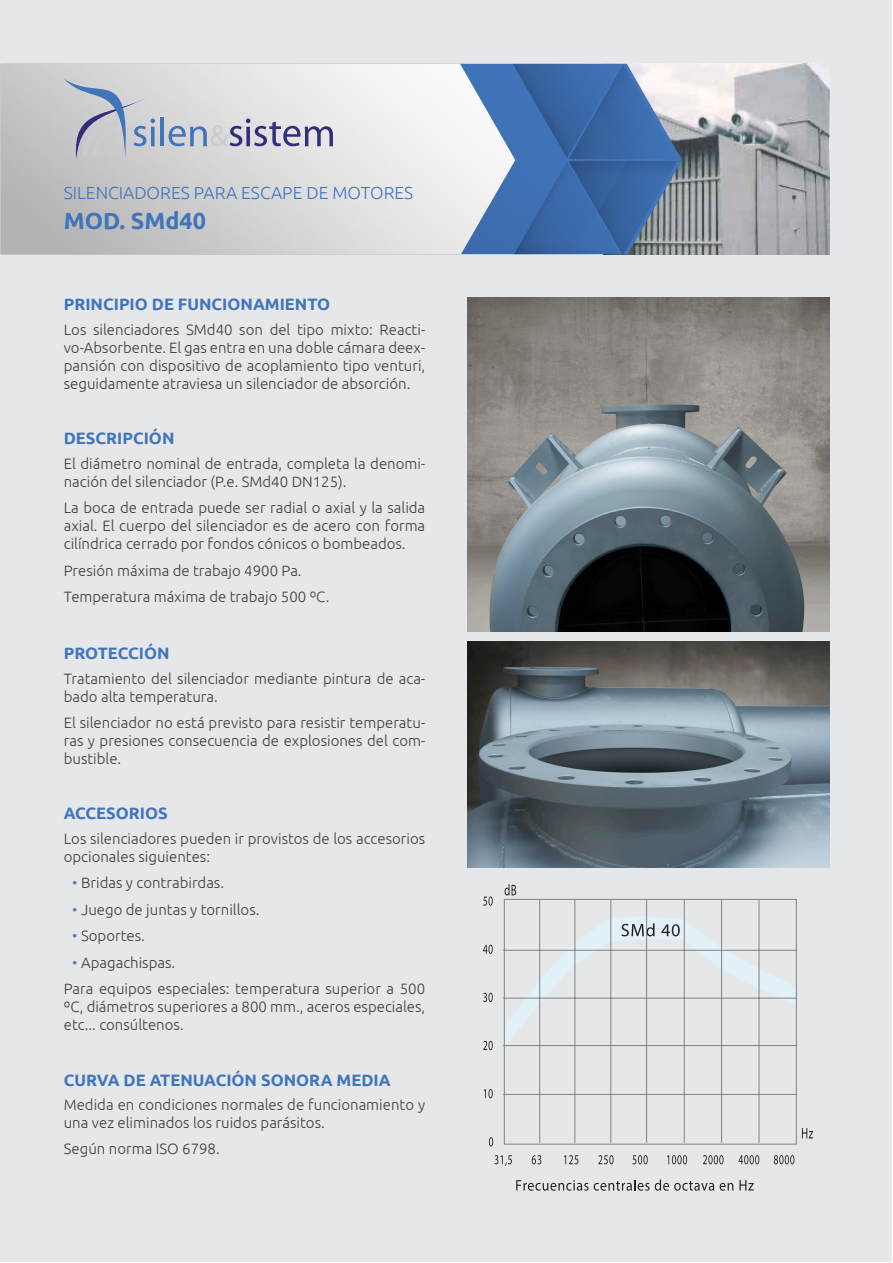
<style>
.page{position:relative;width:893px;height:1263px;background:#fff}
.page>*{position:absolute;margin:0;border:0;box-sizing:border-box;transform-origin:0 0}
.t1{font:700 23.4px "Ubuntu";color:#4175bb}
.t2{font:300 17.55px "Ubuntu";color:#4175bb}
.t3{font:700 16.5px "Ubuntu";color:#4175bb}
.t4{font:300 15px/18px "Ubuntu";color:#3e3e3f;text-align:justify}
.s1{color:#547ec0}
</style>
<div class="page">
<div style="left:1px;top:1px;width:891px;height:1261px;background:#e6e7e9"></div>
<img style="left:604px;top:64px;width:225px;height:191px">
<img style="left:1px;top:64px;width:626px;height:190px">
<img style="left:596px;top:213px;width:2px;height:41px">
<img style="left:514px;top:162px;width:82px;height:92px">
<img style="left:598px;top:161px;width:79px;height:93px">
<img style="left:569px;top:161px;width:58px;height:50px">
<img style="left:598px;top:65px;width:79px;height:94px">
<div style="left:569px;top:109px;width:58px;height:50px;background:#3866a3"></div>
<img style="left:596px;top:64px;width:25px;height:43px">
<img style="left:513px;top:64px;width:83px;height:94px">
<svg style="left:64px;top:63px;width:91px;height:96px;background:#bfc3cc"></svg>
<hr style="left:160px;top:118px;width:4px;height:28px;background:#4175bb">
<svg style="left:168px;top:119px;width:165px;height:27px"></svg>
<img style="left:468px;top:298px;width:361px;height:333px">
<img style="left:468px;top:642px;width:361px;height:226px">
<svg style="left:495px;top:1155px;width:17px;height:11px"></svg>
<svg style="left:532px;top:1155px;width:9px;height:9px"></svg>
<svg style="left:564px;top:1155px;width:14px;height:9px"></svg>
<svg style="left:598px;top:1155px;width:15px;height:9px"></svg>
<svg style="left:632px;top:1155px;width:15px;height:9px"></svg>
<svg style="left:667px;top:1155px;width:20px;height:9px"></svg>
<svg style="left:703px;top:1155px;width:20px;height:9px"></svg>
<svg style="left:738px;top:1155px;width:21px;height:9px"></svg>
<svg style="left:774px;top:1155px;width:20px;height:9px"></svg>
<svg style="left:483px;top:896px;width:9px;height:10px"></svg>
<svg style="left:483px;top:945px;width:9px;height:9px"></svg>
<svg style="left:483px;top:993px;width:9px;height:9px"></svg>
<svg style="left:483px;top:1041px;width:9px;height:9px"></svg>
<svg style="left:484px;top:1089px;width:8px;height:9px"></svg>
<svg style="left:489px;top:1137px;width:4px;height:9px"></svg>
<svg style="left:505px;top:884px;width:11px;height:11px"></svg>
<svg style="left:802px;top:1128px;width:11px;height:10px"></svg>
<svg style="left:516px;top:1180px;width:72px;height:11px"></svg>
<svg style="left:594px;top:1179px;width:120px;height:12px"></svg>
<svg style="left:720px;top:1183px;width:13px;height:8px"></svg>
<svg style="left:739px;top:1180px;width:15px;height:10px"></svg>
<svg style="left:503px;top:899px;width:294px;height:246px"></svg>
<p class="t2" style="left:64px;top:182px;width:351px">SILENCIADORES PARA ESCAPE DE MOTORES</p>
<p class="t1" style="left:64px;top:207px;width:144px">MOD. SMd40</p>
<p class="t3" style="left:64px;top:295px;width:268px">PRINCIPIO DE FUNCIONAMIENTO</p>
<p class="t4" style="left:64px;top:320px;width:363px">Los silenciadores SMd40 son del tipo mixto: Reacti&shy;vo-Absorbente. El gas entra en una doble cámara deex&shy;pansión con dispositivo de acoplamiento tipo venturi, seguidamente atraviesa un silenciador de absorción.</p>
<p class="t3" style="left:64px;top:428px;width:112px">DESCRIPCIÓN</p>
<p class="t4" style="left:64px;top:454px;width:363px">El diámetro nominal de entrada, completa la denomi&shy;nación del silenciador (P.e. SMd40 DN125).</p>
<p class="t4" style="left:64px;top:498px;width:363px">La boca de entrada puede ser radial o axial y la salida axial. El cuerpo del silenciador es de acero con forma cilíndrica cerrado por fondos cónicos o bombeados.</p>
<p class="t4" style="left:64px;top:561px;width:239px">Presión máxima de trabajo 4900 Pa.</p>
<p class="t4" style="left:64px;top:587px;width:267px">Temperatura máxima de trabajo 500 ºC.</p>
<p class="t3" style="left:64px;top:643px;width:107px">PROTECCIÓN</p>
<p class="t4" style="left:64px;top:669px;width:363px">Tratamiento del silenciador mediante pintura de aca&shy;bado alta temperatura.</p>
<p class="t4" style="left:64px;top:713px;width:363px">El silenciador no está previsto para resistir temperatu&shy;ras y presiones consecuencia de explosiones del com&shy;bustible.</p>
<p class="t3" style="left:64px;top:803px;width:105px">ACCESORIOS</p>
<p class="t4" style="left:64px;top:829px;width:363px">Los silenciadores pueden ir provistos de los accesorios opcionales siguientes:</p>
<p class="t4" style="left:72px;top:873px;width:153px"><span class="s1">•</span> Bridas y contrabirdas.</p>
<p class="t4" style="left:72px;top:900px;width:189px"><span class="s1">•</span> Juego de juntas y tornillos.</p>
<p class="t4" style="left:72px;top:926px;width:74px"><span class="s1">•</span> Soportes.</p>
<p class="t4" style="left:72px;top:953px;width:104px"><span class="s1">•</span> Apagachispas.</p>
<p class="t4" style="left:64px;top:979px;width:363px">Para equipos especiales: temperatura superior a 500 ºC, diámetros superiores a 800 mm., aceros especiales, etc... consúltenos.</p>
<p class="t3" style="left:64px;top:1070px;width:328px">CURVA DE ATENUACIÓN SONORA MEDIA</p>
<p class="t4" style="left:64px;top:1095px;width:363px">Medida en condiciones normales de funcionamiento y una vez eliminados los ruidos parásitos.</p>
<p class="t4" style="left:64px;top:1140px;width:157px">Según norma ISO 6798.</p>
</div>
